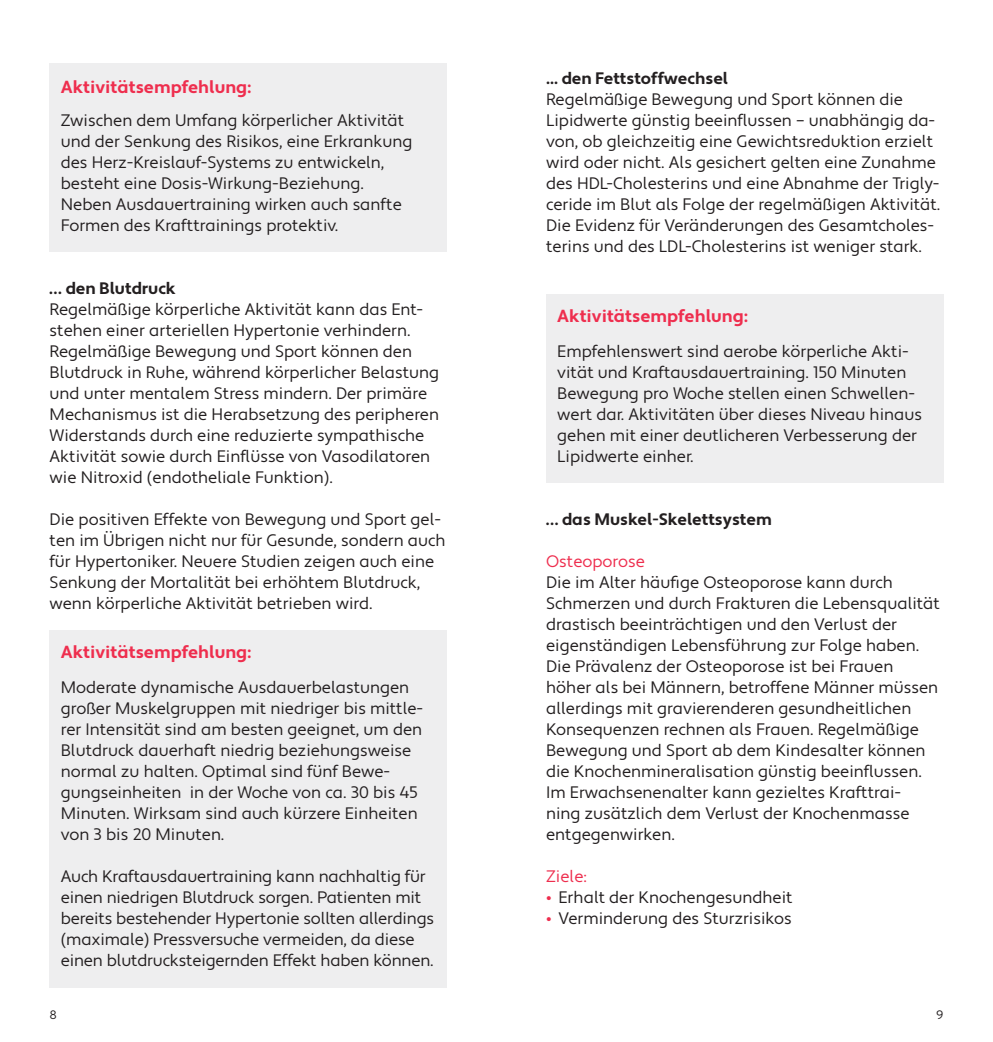
<style>
.page{position:relative;width:993px;height:1042px;background:#fff}
.page>*{position:absolute;margin:0;border:0;box-sizing:border-box;transform-origin:0 0}
.t1{font:700 17.5px "Apertura";color:#ee2e4e}
.t2{font:16.62px/21px "Apertura";color:#231f20}
.t3{font:700 16.62px "Apertura";color:#231f20}
.t4{font:16.62px "Apertura";color:#ee2e4e}
.t5{font:12.25px "Apertura";color:#231f20}
.s1{font-size:19.25px;color:#ee2e4e}
</style>
<div class="page">
<div style="left:50px;top:63px;width:396px;height:189px;background:#eeeeef"></div>
<div style="left:50px;top:630px;width:396px;height:357px;background:#eeeeef"></div>
<div style="left:546px;top:294px;width:397px;height:189px;background:#eeeeef"></div>
<p class="t1" style="left:61px;top:77px;width:192px">Aktivitätsempfehlung:</p>
<p class="t2" style="left:61px;top:110px;width:353px">Zwischen dem Umfang körperlicher Aktivität und der Senkung des Risikos, eine Erkrankung des Herz-Kreislauf-Systems zu entwickeln, besteht eine Dosis-Wirkung-Beziehung.<br>Neben Ausdauertraining wirken auch sanfte Formen des Krafttrainings protektiv.</p>
<p class="t3" style="left:50px;top:278px;width:128px">… den Blutdruck</p>
<p class="t2" style="left:50px;top:299px;width:391px">Regelmäßige körperliche Aktivität kann das Ent&shy;stehen einer arteriellen Hypertonie verhindern.<br>Regelmäßige Bewegung und Sport können den Blutdruck in Ruhe, während körperlicher Belastung und unter mentalem Stress mindern. Der primäre Mechanismus ist die Herabsetzung des peripheren Widerstands durch eine reduzierte sympathische Aktivität sowie durch Einflüsse von Vasodilatoren wie Nitroxid (endotheliale Funktion).</p>
<p class="t2" style="left:50px;top:509px;width:397px">Die positiven Effekte von Bewegung und Sport gel&shy;ten im Übrigen nicht nur für Gesunde, sondern auch für Hypertoniker. Neuere Studien zeigen auch eine Senkung der Mortalität bei erhöhtem Blutdruck, wenn körperliche Aktivität betrieben wird.</p>
<p class="t1" style="left:61px;top:641px;width:192px">Aktivitätsempfehlung:</p>
<p class="t2" style="left:61px;top:677px;width:364px">Moderate dynamische Ausdauerbelastungen großer Muskelgruppen mit niedriger bis mittle&shy;rer Intensität sind am besten geeignet, um den Blutdruck dauerhaft niedrig beziehungsweise normal zu halten. Optimal sind fünf Bewe&shy;gungseinheiten in der Woche von ca. 30 bis 45<br>Minuten. Wirksam sind auch kürzere Einheiten von 3 bis 20 Minuten.</p>
<p class="t2" style="left:61px;top:866px;width:375px">Auch Kraftausdauertraining kann nachhaltig für einen niedrigen Blutdruck sorgen. Patienten mit bereits bestehender Hypertonie sollten allerdings (maximale) Pressversuche vermeiden, da diese einen blutdrucksteigernden Effekt haben können.</p>
<p class="t3" style="left:546px;top:68px;width:183px">... den Fettstoffwechsel</p>
<p class="t2" style="left:546px;top:89px;width:395px">Regelmäßige Bewegung und Sport können die Lipidwerte günstig beeinflussen – unabhängig da&shy;von, ob gleichzeitig eine Gewichtsreduktion erzielt wird oder nicht. Als gesichert gelten eine Zunahme des HDL-Cholesterins und eine Abnahme der Trigly&shy;ceride im Blut als Folge der regelmäßigen Aktivität.<br>Die Evidenz für Veränderungen des Gesamtcholes&shy;terins und des LDL-Cholesterins ist weniger stark.</p>
<p class="t1" style="left:557px;top:305px;width:192px">Aktivitätsempfehlung:</p>
<p class="t2" style="left:557px;top:341px;width:366px">Empfehlenswert sind aerobe körperliche Akti&shy;vität und Kraftausdauertraining. 150 Minuten Bewegung pro Woche stellen einen Schwellen&shy;wert dar. Aktivitäten über dieses Niveau hinaus gehen mit einer deutlicheren Verbesserung der Lipidwerte einher.</p>
<p class="t3" style="left:546px;top:509px;width:227px">… das Muskel-Skelettsystem</p>
<p class="t4" style="left:546px;top:551px;width:100px">Osteoporose</p>
<p class="t2" style="left:546px;top:572px;width:395px">Die im Alter häufige Osteoporose kann durch Schmerzen und durch Frakturen die Lebensqualität drastisch beeinträchtigen und den Verlust der eigenständigen Lebensführung zur Folge haben.<br>Die Prävalenz der Osteoporose ist bei Frauen höher als bei Männern, betroffene Männer müssen allerdings mit gravierenderen gesundheitlichen Konsequenzen rechnen als Frauen. Regelmäßige Bewegung und Sport ab dem Kindesalter können die Knochenmineralisation günstig beeinflussen.<br>Im Erwachsenenalter kann gezieltes Krafttrai-<br>ning zusätzlich dem Verlust der Knochenmasse entgegenwirken.</p>
<p class="t4" style="left:546px;top:866px;width:42px">Ziele:</p>
<p class="t2" style="left:546px;top:887px;width:248px"><span class="s1">•</span> Erhalt der Knochengesundheit</p>
<p class="t2" style="left:546px;top:908px;width:247px"><span class="s1">•</span> Verminderung des Sturzrisikos</p>
<p class="t5" style="left:50px;top:1007px;width:9px">8</p>
<p class="t5" style="left:935px;top:1007px;width:9px">9</p>
</div>
